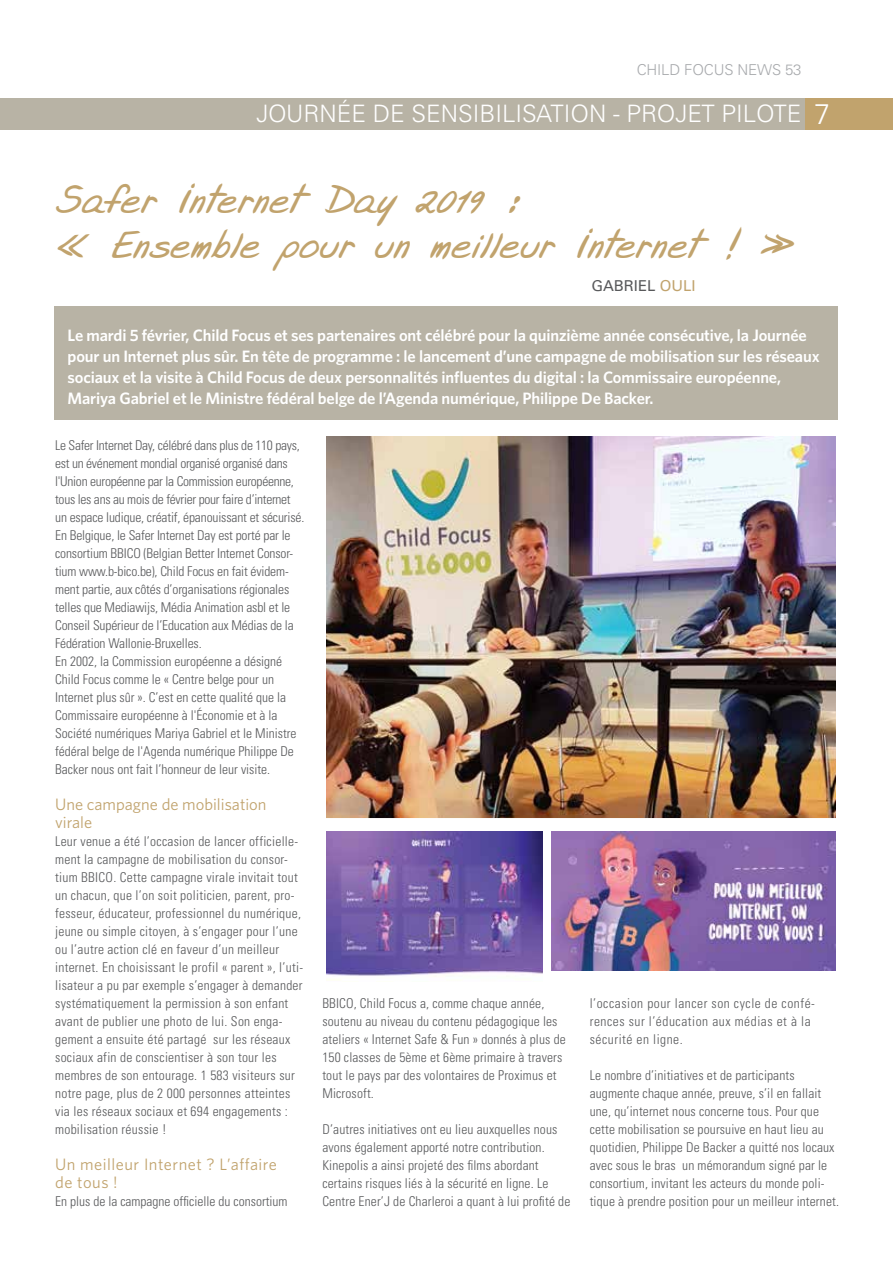
<style>
.page{position:relative;width:893px;height:1263px;background:#fff}
.page>*{position:absolute;margin:0;border:0;box-sizing:border-box;transform-origin:0 0}
.t1{font:37.5px/45px "Adelyne";letter-spacing:-.005em;color:#c1a36d}
.t2{font:300 28.5px "Univers LT Std";color:#fff}
.t3{font:300 24px "Univers LT Std";color:#fff}
.t4{font:600 16.5px/21px "Whitney";letter-spacing:-.01em;color:#fff}
.t5{font:16.5px/18px "Whitney";letter-spacing:.03em;color:#c1a36d}
.t6{font:16.5px/18px "Whitney";color:#c1a36d}
.t7{font:300 15px "Univers LT Std";letter-spacing:-.01em;color:#a7a9ac}
.t8{font:15px "Univers LT Std";color:#58595b}
.t9{font:300 condensed 13.5px/18px "Univers LT Std";letter-spacing:.01em;color:#58595b}
.t10{font:300 condensed 13.5px/18px "Univers LT Std";letter-spacing:-.01em;color:#58595b}
.t11{font:300 condensed 13.5px/18px "Univers LT Std";letter-spacing:.04em;color:#58595b}
.s1{color:#c1a36d}
</style>
<div class="page">
<div style="left:0;top:98px;width:808px;height:32px;background:#b8b3a5"></div>
<div style="left:806px;top:98px;width:87px;height:32px;background:#c1a36d"></div>
<div style="left:54px;top:306px;width:784px;height:113px;background:#b8b3a5"></div>
<img style="left:326px;top:436px;width:509px;height:382px">
<img style="left:326px;top:831px;width:217px;height:149px">
<img style="left:551px;top:831px;width:284px;height:140px">
<p class="t7" style="left:637px;top:60px;width:166px">CHILD FOCUS NEWS 53</p>
<h3 class="t3" style="left:256px;top:99px;width:547px">JOURNÉE DE SENSIBILISATION - PROJET PILOTE</h3>
<h2 class="t2" style="left:814px;top:96px;width:17px">7</h2>
<h1 class="t1" style="left:55px;top:182px;width:741px">Safer Internet Day 2019 :<br>« Ensemble pour un meilleur Internet ! »</h1>
<p class="t8" style="left:591px;top:277px;width:106px">GABRIEL <span class="s1">OULI</span></p>
<p class="t4" style="left:68px;top:324px;width:754px">Le mardi 5 février, Child Focus et ses partenaires ont célébré pour la quinzième année consécutive, la Journée pour un Internet plus sûr. En tête de programme : le lancement d’une campagne de mobilisation sur les réseaux sociaux et la visite à Child Focus de deux personnalités influentes du digital : la Commissaire européenne, Mariya Gabriel et le Ministre fédéral belge de l’Agenda numérique, Philippe De Backer.</p>
<p class="t10" style="left:55px;top:436px;width:251px">Le Safer Internet Day, célébré dans plus de 110 pays, est un événement mondial organisé organisé dans l'Union européenne par la Commission européenne, tous les ans au mois de février pour faire d’internet un espace ludique, créatif, épanouissant et sécurisé.<br>En Belgique, le Safer Internet Day est porté par le consortium BBICO (Belgian Better Internet Consor&shy;tium www.b-bico.be), Child Focus en fait évidem&shy;ment partie, aux côtés d’organisations régionales telles que Mediawijs, Média Animation asbl et le Conseil Supérieur de l’Education aux Médias de la Fédération Wallonie-Bruxelles.<br>En 2002, la Commission européenne a désigné Child Focus comme le « Centre belge pour un Internet plus sûr ». C’est en cette qualité que la Commissaire européenne à l'Économie et à la Société numériques Mariya Gabriel et le Ministre fédéral belge de l'Agenda numérique Philippe De Backer nous ont fait l’honneur de leur visite.</p>
<p class="t6" style="left:55px;top:795px;width:213px">Une campagne de mobilisation virale</p>
<p class="t9" style="left:55px;top:832px;width:249px">Leur venue a été l’occasion de lancer officielle&shy;ment la campagne de mobilisation du consor&shy;tium BBICO. Cette campagne virale invitait tout un chacun, que l’on soit politicien, parent, pro&shy;fesseur, éducateur, professionnel du numérique, jeune ou simple citoyen, à s’engager pour l’une ou l’autre action clé en faveur d’un meilleur internet. En choisissant le profil « parent », l’uti&shy;lisateur a pu par exemple s’engager à demander systématiquement la permission à son enfant avant de publier une photo de lui. Son enga&shy;gement a ensuite été partagé sur les réseaux sociaux afin de conscientiser à son tour les membres de son entourage. 1 583 visiteurs sur notre page, plus de 2 000 personnes atteintes via les réseaux sociaux et 694 engagements : mobilisation réussie !</p>
<p class="t5" style="left:55px;top:1155px;width:223px">Un meilleur Internet ? L’affaire de tous !</p>
<p class="t9" style="left:55px;top:1192px;width:234px">En plus de la campagne officielle du consortium</p>
<p class="t9" style="left:322px;top:994px;width:245px">BBICO, Child Focus a, comme chaque année, soutenu au niveau du contenu pédagogique les ateliers « Internet Safe &amp; Fun » donnés à plus de 150 classes de 5ème et 6ème primaire à travers tout le pays par des volontaires de Proximus et Microsoft.</p>
<p class="t9" style="left:322px;top:1120px;width:249px">D’autres initiatives ont eu lieu auxquelles nous avons également apporté notre contribution.<br>Kinepolis a ainsi projeté des films abordant certains risques liés à la sécurité en ligne. Le Centre Ener’J de Charleroi a quant à lui profité de</p>
<p class="t11" style="left:590px;top:994px;width:227px">l’occasion pour lancer son cycle de confé&shy;rences sur l’éducation aux médias et à la sécurité en ligne.</p>
<p class="t9" style="left:590px;top:1066px;width:251px">Le nombre d’initiatives et de participants augmente chaque année, preuve, s’il en fallait une, qu’internet nous concerne tous. Pour que cette mobilisation se poursuive en haut lieu au quotidien, Philippe De Backer a quitté nos locaux avec sous le bras un mémorandum signé par le consortium, invitant les acteurs du monde poli&shy;tique à prendre position pour un meilleur internet.</p>
</div>
